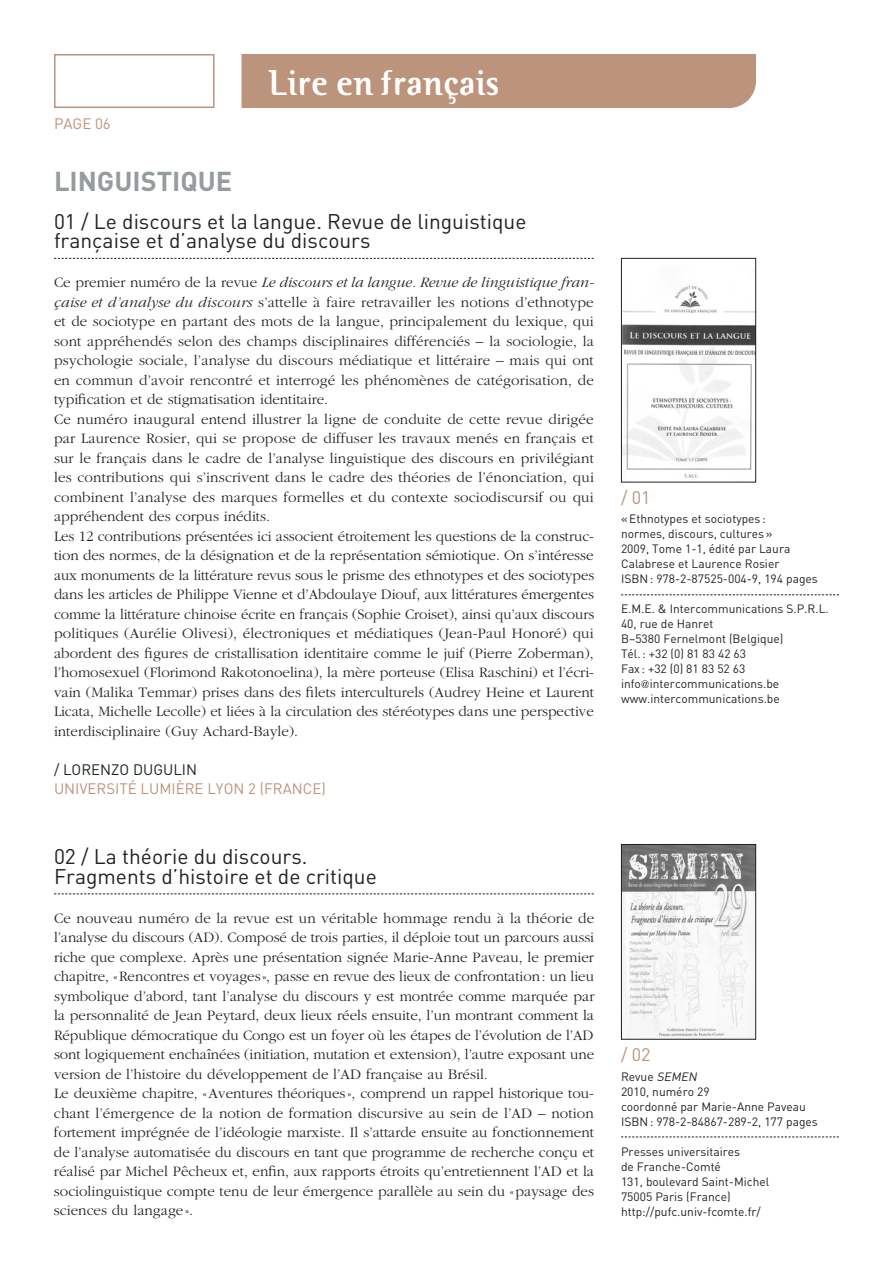
<style>
.page{position:relative;width:893px;height:1263px;background:#fff}
.page>*{position:absolute;margin:0;border:0;box-sizing:border-box;transform-origin:0 0}
.t1{font:700 36px "Binary ITC";color:#fff}
.t2{font:700 27px "DIN";color:#959c9d}
.t3{font:21px/19.5px "DIN";color:#20231e}
.t4{font:18px "DIN";color:#bc937b}
.t5{font:300 15px/19.5px "Garamond";color:#20231e}
.t6{font:15px "DIN";color:#bc937b}
.t7{font:15px "DIN";color:#20231e}
.t8{font:12px/15px "DIN";color:#20231e}
.s1{font-style:italic}
.s2{font-family:"Garamond";font-weight:300}
</style>
<div class="page">
<div style="left:242px;top:54px;width:514px;height:54px;background:#bc937b"></div>
<div style="left:54px;top:54px;width:161px;height:54px;border:2px solid #bc937b"></div>
<svg style="left:54px;top:258px;width:540px;height:1px"></svg>
<svg style="left:54px;top:893px;width:540px;height:1px"></svg>
<img style="left:623px;top:846px;width:131px;height:191px">
<div style="left:621px;top:844px;width:135px;height:195px;border:1px solid #20231e"></div>
<svg style="left:621px;top:1136px;width:218px;height:1px"></svg>
<img style="left:623px;top:285px;width:131px;height:193px">
<div style="left:621px;top:258px;width:135px;height:224px;border:1px solid #20231e"></div>
<svg style="left:621px;top:594px;width:218px;height:1px"></svg>
<p class="t6" style="left:54px;top:114px;width:58px">page 06</p>
<h1 class="t1" style="left:268px;top:61px;width:233px">Lire en français</h1>
<h2 class="t2" style="left:54px;top:164px;width:180px">LINGUISTIQUE</h2>
<h3 class="t3" style="left:54px;top:211px;width:474px">01 / Le discours et la langue. Revue de linguistique française et d’analyse du discours</h3>
<p class="t5" style="left:54px;top:273px;width:542px">Ce premier numéro de la revue <span class="s1">Le discours et la langue. Revue de linguistique fran&shy;çaise et d’analyse du discours</span> s’attelle à faire retravailler les notions d’ethnotype et de sociotype en partant des mots de la langue, principalement du lexique, qui sont appréhendés selon des champs disciplinaires différenciés – la sociologie, la psychologie sociale, l’analyse du discours médiatique et littéraire – mais qui ont en commun d’avoir rencontré et interrogé les phénomènes de catégorisation, de typification et de stigmatisation identitaire.<br>Ce numéro inaugural entend illustrer la ligne de conduite de cette revue dirigée par Laurence Rosier, qui se propose de diffuser les travaux menés en français et sur le français dans le cadre de l’analyse linguistique des discours en privilégiant les contributions qui s’inscrivent dans le cadre des théories de l’énonciation, qui combinent l’analyse des marques formelles et du contexte sociodiscursif ou qui appréhendent des corpus inédits.<br>Les 12 contributions présentées ici associent étroitement les questions de la construc&shy;tion des normes, de la désignation et de la représentation sémiotique. On s’intéresse aux monuments de la littérature revus sous le prisme des ethnotypes et des sociotypes dans les articles de Philippe Vienne et d’Abdoulaye Diouf, aux littératures émergentes comme la littérature chinoise écrite en français (Sophie Croiset), ainsi qu’aux discours politiques (Aurélie Olivesi), électroniques et médiatiques (Jean-Paul Honoré) qui abordent des figures de cristallisation identitaire comme le juif (Pierre Zoberman), l’homosexuel (Florimond Rakotonoelina), la mère porteuse (Elisa Raschini) et l’écri&shy;vain (Malika Temmar) prises dans des filets interculturels (Audrey Heine et Laurent Licata, Michelle Lecolle) et liées à la circulation des stéréotypes dans une perspective interdisciplinaire (Guy Achard-Bayle).</p>
<p class="t7" style="left:54px;top:760px;width:20px">/ LOREN</p>
<p class="t7" style="left:111px;top:760px;width:32px">ZO DUGULIN</p>
<p class="t6" style="left:54px;top:779px;width:10px">UNIVERSITÉ</p>
<p class="t6" style="left:140px;top:779px;width:10px">LUMIÈRE</p>
<p class="t6" style="left:207px;top:779px;width:10px">LYON</p>
<p class="t6" style="left:248px;top:779px;width:27px">2 (FRANCE</p>
<p class="t6" style="left:321px;top:779px;width:6px">)</p>
<h3 class="t3" style="left:54px;top:846px;width:324px">02 / La théorie du discours.<br>Fragments d’histoire et de critique</h3>
<p class="t5" style="left:54px;top:908px;width:542px">Ce nouveau numéro de la revue est un véritable hommage rendu à la théorie de l’analyse du discours (AD). Composé de trois parties, il déploie tout un parcours aussi riche que complexe. Après une présentation signée Marie-Anne Paveau, le premier chapitre, «Rencontres et voyages », passe en revue des lieux de confrontation: un lieu symbolique d’abord, tant l’analyse du discours y est montrée comme marquée par la personnalité de Jean Peytard, deux lieux réels ensuite, l’un montrant comment la République démocratique du Congo est un foyer où les étapes de l’évolution de l’AD sont logiquement enchaînées (initiation, mutation et extension), l’autre exposant une version de l’histoire du développement de l’AD française au Brésil.<br>Le deuxième chapitre, «Aventures théoriques », comprend un rappel historique tou&shy;chant l’émergence de la notion de formation discursive au sein de l’AD – notion fortement imprégnée de l’idéologie marxiste. Il s’attarde ensuite au fonctionnement de l’analyse automatisée du discours en tant que programme de recherche conçu et réalisé par Michel Pêcheux et, enfin, aux rapports étroits qu’entretiennent l’AD et la sociolinguistique compte tenu de leur émergence parallèle au sein du «paysage des sciences du langage».</p>
<p class="t4" style="left:621px;top:486px;width:31px">/ 01</p>
<p class="t8" style="left:621px;top:511px;width:198px">« Ethnotypes et sociotypes :<br>normes, discours, cultures»<br>2009, Tome 1-1, édité par Laura<br>Calabrese et Laurence Rosier<br>ISBN : 978-2-87525-004-9, 194 pages</p>
<p class="t8" style="left:621px;top:601px;width:209px">E.M .E. &amp; I ntercommunications S.P.R.L.<br>40, rue de Hanret<br>B–5380 Fernelmont (Belgique)<br>Tél.: +32 (0) 81 83 42 63<br>Fax : +32 (0) 81 83 52 63 info<span class="s2">@</span>intercommunications.be www.intercommunications.be</p>
<p class="t4" style="left:621px;top:1043px;width:31px">/ 02</p>
<p class="t8" style="left:621px;top:1068px;width:198px">Revue <span class="s1">SEMEN<br></span>2010, numéro 29<br>coordonné par Marie-Anne Paveau<br>ISBN : 978-2-84867-289-2, 177 pages</p>
<p class="t8" style="left:621px;top:1143px;width:150px">Presses universitaires<br>de Franche-Comté<br>131, boulevard Saint-M ichel<br>75005 Paris (France) http://pufc.univ-fcomte.fr/</p>
</div>
